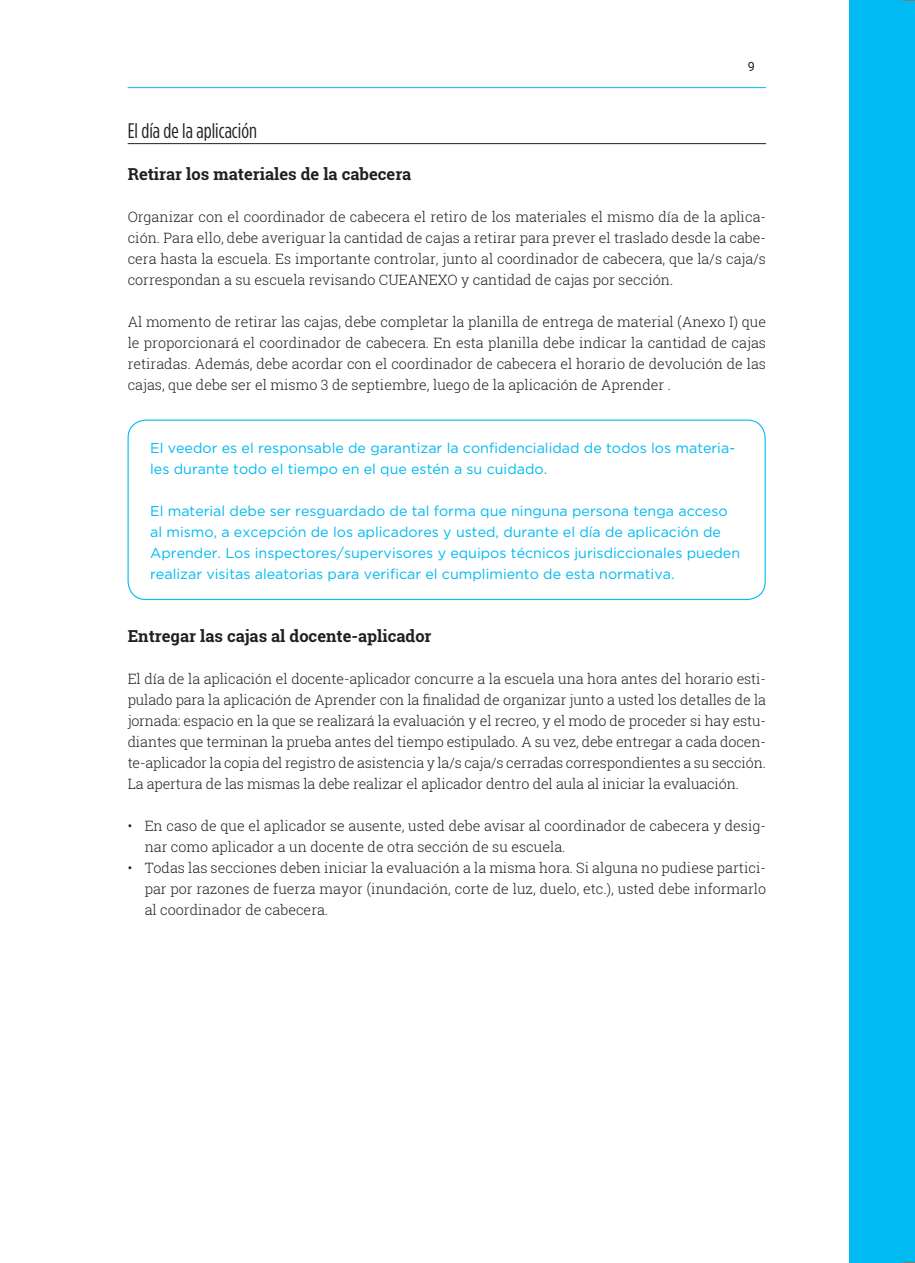
<style>
.page{position:relative;width:915px;height:1263px;background:#fff}
.page>*{position:absolute;margin:0;border:0;box-sizing:border-box;transform-origin:0 0}
.t1{font:condensed 21px "Gotham HTF";color:#231f20}
.t2{font:700 16.5px "Roboto Slab";color:#231f20}
.t3{font:300 14.25px/21px "Roboto Slab";color:#231f20;text-align:justify}
.t4{font:14.25px/21px "Gotham";color:#00baf1}
.t5{font:12.75px "Roboto";color:#231f20}
</style>
<div class="page">
<div style="left:848px;top:0;width:66px;height:1263px;background:#00baf1"></div>
<hr style="left:128px;top:87px;width:637px;height:1px;background:#00baf1">
<hr style="left:128px;top:143px;width:637px;height:1px;background:#231f20">
<div style="left:127px;top:419px;width:638px;height:181px;border:1px solid #00baf1;border-radius:18px"></div>
<svg style="left:902px;top:0;width:12px;height:1px"></svg>
<svg style="left:902px;top:1262px;width:12px;height:1px"></svg>
<p class="t5" style="left:747px;top:57px;width:9px">9</p>
<h1 class="t1" style="left:128px;top:119px;width:131px">El día de la aplicación</h1>
<p class="t2" style="left:128px;top:163px;width:285px">Retirar los materiales de la cabecera</p>
<p class="t3" style="left:128px;top:206px;width:639px">Organizar con el coordinador de cabecera el retiro de los materiales el mismo día de la aplica&shy;ción. Para ello, debe averiguar la cantidad de cajas a retirar para prever el traslado desde la cabe&shy;cera hasta la escuela. Es importante controlar, junto al coordinador de cabecera, que la/s caja/s correspondan a su escuela revisando CUEANEXO y cantidad de cajas por sección.</p>
<p class="t3" style="left:128px;top:311px;width:639px">Al momento de retirar las cajas, debe completar la planilla de entrega de material (Anexo I) que le proporcionará el coordinador de cabecera. En esta planilla debe indicar la cantidad de cajas retiradas. Además, debe acordar con el coordinador de cabecera el horario de devolución de las cajas, que debe ser el mismo 3 de septiembre, luego de la aplicación de Aprender .</p>
<p class="t4" style="left:150px;top:437px;width:586px">El veedor es el responsable de garantizar la confidencialidad de todos los materia&shy;les durante todo el tiempo en el que estén a su cuidado.</p>
<p class="t4" style="left:150px;top:500px;width:591px">El material debe ser resguardado de tal forma que ninguna persona tenga acceso al mismo, a excepción de los aplicadores y usted, durante el día de aplicación de Aprender. Los inspectores/supervisores y equipos técnicos jurisdiccionales pueden realizar visitas aleatorias para verificar el cumplimiento de esta normativa.</p>
<p class="t2" style="left:128px;top:625px;width:305px">Entregar las cajas al docente-aplicador</p>
<p class="t3" style="left:128px;top:668px;width:639px">El día de la aplicación el docente-aplicador concurre a la escuela una hora antes del horario esti&shy;pulado para la aplicación de Aprender con la finalidad de organizar junto a usted los detalles de la jornada: espacio en la que se realizará la evaluación y el recreo, y el modo de proceder si hay estu&shy;diantes que terminan la prueba antes del tiempo estipulado. A su vez, debe entregar a cada docen&shy;te-aplicador la copia del registro de asistencia y la/s caja/s cerradas correspondientes a su sección.<br>La apertura de las mismas la debe realizar el aplicador dentro del aula al iniciar la evaluación.</p>
<p class="t3" style="left:145px;top:815px;width:622px;text-indent:-17px">• En caso de que el aplicador se ausente, usted debe avisar al coordinador de cabecera y desig&shy;nar como aplicador a un docente de otra sección de su escuela.</p>
<p class="t3" style="left:145px;top:857px;width:622px;text-indent:-17px">• Todas las secciones deben iniciar la evaluación a la misma hora. Si alguna no pudiese partici&shy;par por razones de fuerza mayor (inundación, corte de luz, duelo, etc.), usted debe informarlo al coordinador de cabecera.</p>
</div>
